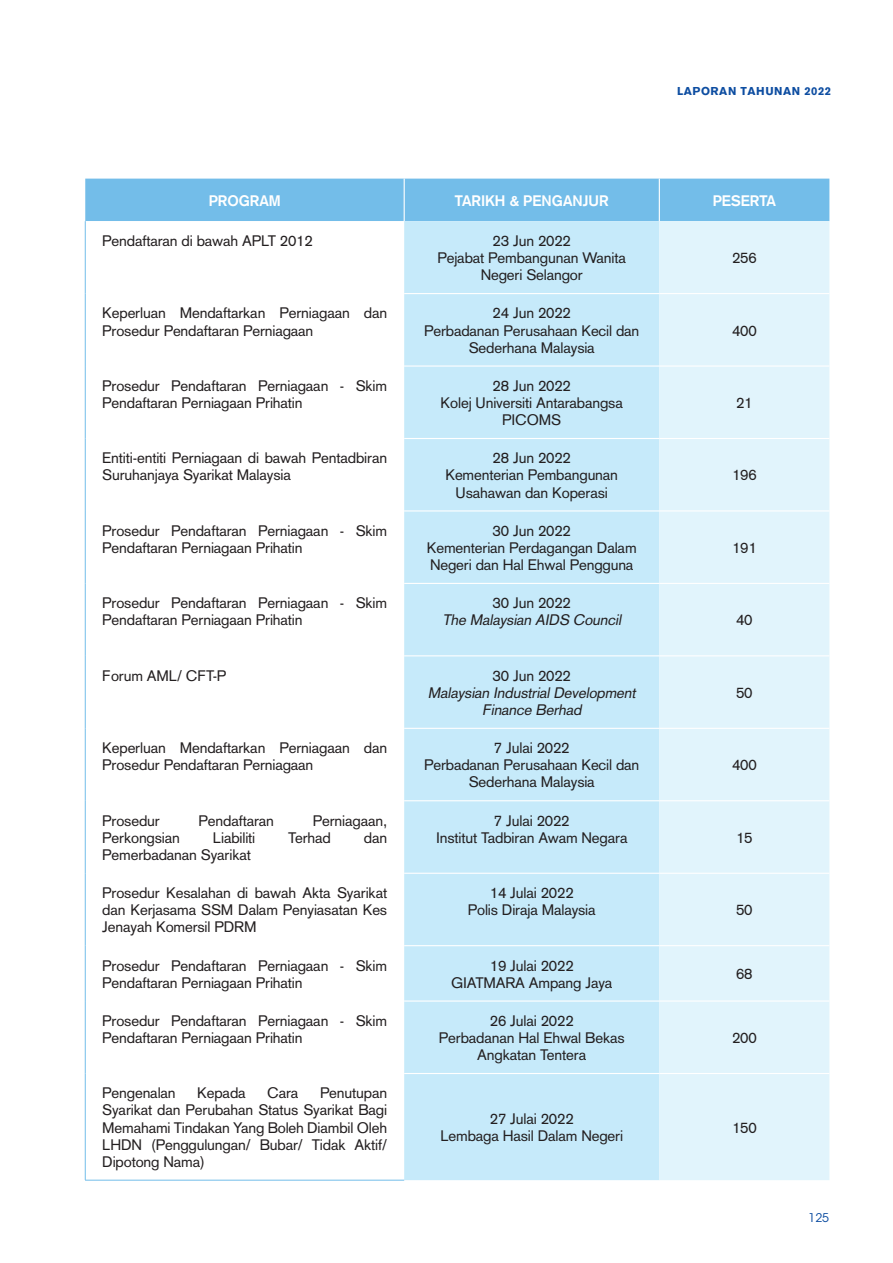
<style>
.page{position:relative;width:893px;height:1263px;background:#fff}
.page>*{position:absolute;margin:0;border:0;box-sizing:border-box;transform-origin:0 0}
.t1{font:15px/17.1px "Akzidenz Grotesk";letter-spacing:-.01em;color:#231f20;text-align:center}
.t2{font:italic 15px/17.1px "Akzidenz Grotesk";color:#231f20;text-align:center}
.t3{font:700 15px "Akzidenz Grotesk";color:#fff}
.t4{font:12px "ITC Avant Garde Std";color:#0d4da1}
.t5{font:900 11.25px "Akzidenz Grotesk";letter-spacing:.05em;color:#0d4da1}
</style>
<div class="page">
<div style="left:85px;top:179px;width:744px;height:42px;background:#73bde9"></div>
<div style="left:404px;top:221px;width:255px;height:959px;background:#c6eafa"></div>
<div style="left:659px;top:221px;width:170px;height:959px;background:#e1f4fc"></div>
<hr style="left:404px;top:179px;width:1px;height:42px;background:#fff">
<hr style="left:659px;top:179px;width:1px;height:42px;background:#fff">
<hr style="left:404px;top:293px;width:255px;height:1px;background:#fff">
<hr style="left:659px;top:293px;width:170px;height:1px;background:#fff">
<hr style="left:404px;top:365px;width:255px;height:2px;background:#fff">
<hr style="left:659px;top:365px;width:170px;height:2px;background:#fff">
<hr style="left:404px;top:438px;width:255px;height:1px;background:#fff">
<hr style="left:659px;top:438px;width:170px;height:1px;background:#fff">
<hr style="left:404px;top:510px;width:255px;height:1px;background:#fff">
<hr style="left:659px;top:510px;width:170px;height:1px;background:#fff">
<hr style="left:404px;top:583px;width:255px;height:1px;background:#fff">
<hr style="left:659px;top:583px;width:170px;height:1px;background:#fff">
<hr style="left:404px;top:655px;width:255px;height:1px;background:#fff">
<hr style="left:659px;top:655px;width:170px;height:1px;background:#fff">
<hr style="left:404px;top:728px;width:255px;height:1px;background:#fff">
<hr style="left:659px;top:728px;width:170px;height:1px;background:#fff">
<hr style="left:404px;top:800px;width:255px;height:1px;background:#fff">
<hr style="left:659px;top:800px;width:170px;height:1px;background:#fff">
<hr style="left:404px;top:873px;width:255px;height:1px;background:#fff">
<hr style="left:659px;top:873px;width:170px;height:1px;background:#fff">
<hr style="left:404px;top:945px;width:255px;height:1px;background:#fff">
<hr style="left:659px;top:945px;width:170px;height:1px;background:#fff">
<hr style="left:404px;top:1000px;width:255px;height:1px;background:#fff">
<hr style="left:659px;top:1000px;width:170px;height:1px;background:#fff">
<hr style="left:404px;top:1073px;width:255px;height:1px;background:#fff">
<hr style="left:659px;top:1073px;width:170px;height:1px;background:#fff">
<hr style="left:85px;top:221px;width:1px;height:73px;background:#73bde9">
<hr style="left:85px;top:294px;width:1px;height:72px;background:#73bde9">
<hr style="left:85px;top:366px;width:1px;height:72px;background:#73bde9">
<hr style="left:85px;top:438px;width:1px;height:73px;background:#73bde9">
<hr style="left:85px;top:511px;width:1px;height:72px;background:#73bde9">
<hr style="left:85px;top:583px;width:1px;height:73px;background:#73bde9">
<hr style="left:85px;top:656px;width:1px;height:72px;background:#73bde9">
<hr style="left:85px;top:728px;width:1px;height:73px;background:#73bde9">
<hr style="left:85px;top:801px;width:1px;height:72px;background:#73bde9">
<hr style="left:85px;top:873px;width:1px;height:73px;background:#73bde9">
<hr style="left:85px;top:946px;width:1px;height:55px;background:#73bde9">
<hr style="left:85px;top:1001px;width:1px;height:72px;background:#73bde9">
<hr style="left:85px;top:1073px;width:1px;height:107px;background:#73bde9">
<hr style="left:85px;top:1180px;width:319px;height:1px;background:#73bde9">
<p class="t5" style="left:677px;top:84px;width:156px">LAPORAN TAHUNAN 2022</p>
<p class="t3" style="left:209px;top:195px;width:73px">PROGRAM</p>
<p class="t3" style="left:455px;top:195px;width:155px">TARIKH &amp; PENGANJUR</p>
<p class="t3" style="left:713px;top:195px;width:65px">PESERTA</p>
<p class="t1" style="left:102px;top:234px;width:212px">Pendaftaran di bawah APLT 2012</p>
<p class="t1" style="left:437px;top:234px;width:190px">23 Jun 2022<br>Pejabat Pembangunan Wanita<br>Negeri Selangor</p>
<p class="t1" style="left:732px;top:251px;width:26px">256</p>
<p class="t1" style="left:102px;top:306px;width:286px;text-align:left">Keperluan Mendaftarkan Perniagaan dan<br>Prosedur Pendaftaran Perniagaan</p>
<p class="t1" style="left:424px;top:306px;width:217px">24 Jun 2022<br>Perbadanan Perusahaan Kecil dan<br>Sederhana Malaysia</p>
<p class="t1" style="left:102px;top:379px;width:286px;text-align:left">Prosedur Pendaftaran Perniagaan - Skim<br>Pendaftaran Perniagaan Prihatin</p>
<p class="t1" style="left:441px;top:379px;width:184px">28 Jun 2022<br>Kolej Universiti Antarabangsa<br>PICOMS</p>
<p class="t1" style="left:102px;top:451px;width:286px;text-align:left">Entiti-entiti Perniagaan di bawah Pentadbiran<br>Suruhanjaya Syarikat Malaysia</p>
<p class="t1" style="left:445px;top:451px;width:174px">28 Jun 2022<br>Kementerian Pembangunan<br>Usahawan dan Koperasi</p>
<p class="t1" style="left:102px;top:523px;width:286px;text-align:left">Prosedur Pendaftaran Perniagaan - Skim<br>Pendaftaran Perniagaan Prihatin</p>
<p class="t1" style="left:427px;top:523px;width:211px">30 Jun 2022<br>Kementerian Perdagangan Dalam<br>Negeri dan Hal Ehwal Pengguna</p>
<p class="t1" style="left:732px;top:323px;width:26px">400</p>
<p class="t1" style="left:736px;top:396px;width:18px">21</p>
<p class="t1" style="left:732px;top:468px;width:26px">196</p>
<p class="t1" style="left:732px;top:541px;width:26px">191</p>
<p class="t1" style="left:102px;top:596px;width:286px;text-align:left">Prosedur Pendaftaran Perniagaan - Skim<br>Pendaftaran Perniagaan Prihatin</p>
<p class="t1" style="left:493px;top:596px;width:80px">30 Jun 2022</p>
<p class="t2" style="left:442px;top:613px;width:183px">The Malaysian AIDS Council</p>
<p class="t1" style="left:736px;top:613px;width:18px">40</p>
<p class="t1" style="left:102px;top:668px;width:126px">Forum AML/ CFT-P</p>
<p class="t1" style="left:493px;top:668px;width:80px">30 Jun 2022</p>
<p class="t2" style="left:428px;top:685px;width:212px">Malaysian Industrial Development<br>Finance Berhad</p>
<p class="t1" style="left:736px;top:685px;width:18px">50</p>
<p class="t1" style="left:102px;top:741px;width:286px;text-align:left">Keperluan Mendaftarkan Perniagaan dan<br>Prosedur Pendaftaran Perniagaan</p>
<p class="t1" style="left:424px;top:741px;width:217px">7 Julai 2022<br>Perbadanan Perusahaan Kecil dan<br>Sederhana Malaysia</p>
<p class="t1" style="left:732px;top:758px;width:26px">400</p>
<p class="t1" style="left:102px;top:813px;width:59px">Prosedur</p>
<p class="t1" style="left:199px;top:813px;width:77px">Pendaftaran</p>
<p class="t1" style="left:313px;top:813px;width:76px">Perniagaan,</p>
<p class="t1" style="left:102px;top:830px;width:79px">Perkongsian</p>
<p class="t1" style="left:213px;top:830px;width:44px">Liabiliti</p>
<p class="t1" style="left:288px;top:830px;width:44px">Terhad</p>
<p class="t1" style="left:364px;top:830px;width:25px">dan</p>
<p class="t1" style="left:102px;top:847px;width:150px">Pemerbadanan Syarikat</p>
<p class="t1" style="left:436px;top:813px;width:193px">7 Julai 2022<br>Institut Tadbiran Awam Negara</p>
<p class="t1" style="left:102px;top:886px;width:286px;text-align:justify">Prosedur Kesalahan di bawah Akta Syarikat dan Kerjasama SSM Dalam Penyiasatan Kes Jenayah Komersil PDRM</p>
<p class="t1" style="left:468px;top:886px;width:129px">14 Julai 2022<br>Polis Diraja Malaysia</p>
<p class="t1" style="left:736px;top:830px;width:18px">15</p>
<p class="t1" style="left:736px;top:903px;width:18px">50</p>
<p class="t1" style="left:102px;top:958px;width:286px;text-align:left">Prosedur Pendaftaran Perniagaan - Skim<br>Pendaftaran Perniagaan Prihatin</p>
<p class="t1" style="left:451px;top:958px;width:163px">19 Julai 2022<br>GIATMARA Ampang Jaya</p>
<p class="t1" style="left:736px;top:967px;width:18px">68</p>
<p class="t1" style="left:102px;top:1014px;width:286px;text-align:left">Prosedur Pendaftaran Perniagaan - Skim<br>Pendaftaran Perniagaan Prihatin</p>
<p class="t1" style="left:439px;top:1014px;width:187px">26 Julai 2022<br>Perbadanan Hal Ehwal Bekas<br>Angkatan Tentera</p>
<p class="t1" style="left:732px;top:1031px;width:26px">200</p>
<p class="t1" style="left:102px;top:1086px;width:75px">Pengenalan</p>
<p class="t1" style="left:197px;top:1086px;width:50px">Kepada</p>
<p class="t1" style="left:267px;top:1086px;width:33px">Cara</p>
<p class="t1" style="left:102px;top:1086px;width:286px;text-align:justify;text-indent:218px">Penutupan Syarikat dan Perubahan Status Syarikat Bagi Memahami Tindakan Yang Boleh Diambil Oleh LHDN (Penggulungan/ Bubar/ Tidak Aktif/ Dipotong Nama)</p>
<p class="t1" style="left:440px;top:1112px;width:184px">27 Julai 2022<br>Lembaga Hasil Dalam Negeri</p>
<p class="t1" style="left:732px;top:1120px;width:26px">150</p>
<p class="t4" style="left:808px;top:1211px;width:22px">125</p>
</div>
